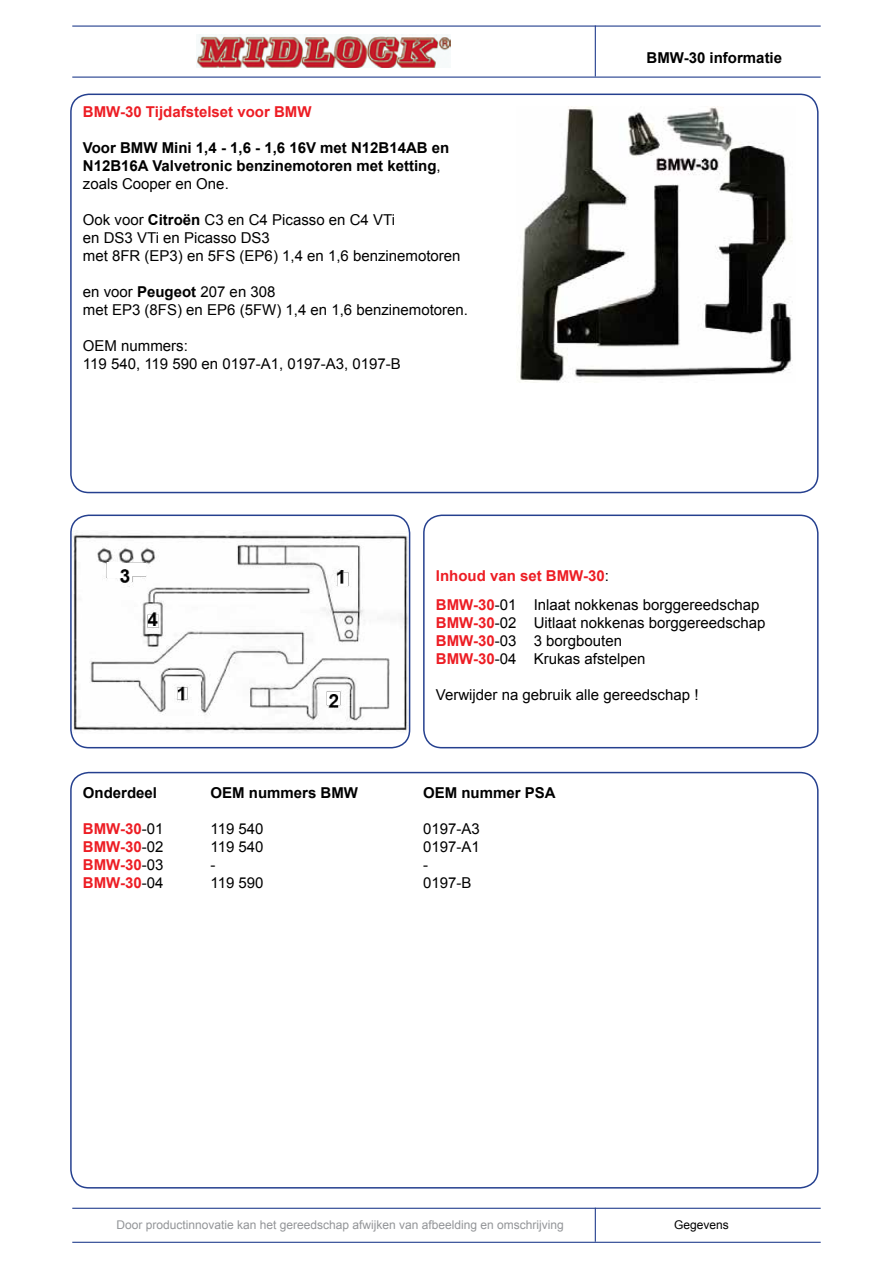
<style>
.page{position:relative;width:893px;height:1263px;background:#fff}
.page>*{position:absolute;margin:0;border:0;box-sizing:border-box;transform-origin:0 0}
.t1{font:15px/18px "Arial";color:#000}
.t2{font:700 15px/18px "Arial";color:#000}
.t3{font:700 15px "Arial";color:#ed1d24}
.t4{font:12px "Arial";color:#939598}
.t5{font:12px "Arial";color:#000}
.s1{font-weight:400}
.s2{font-weight:700}
.s3{font-weight:700;color:#ed1d24}
.s4{font-weight:400;color:#000}
</style>
<div class="page">
<img style="left:196px;top:35px;width:254px;height:32px">
<hr style="left:72px;top:26px;width:749px;height:1px;background:#25408f">
<hr style="left:72px;top:77px;width:749px;height:1px;background:#25408f">
<hr style="left:72px;top:1208px;width:749px;height:1px;background:#25408f">
<hr style="left:72px;top:1242px;width:749px;height:1px;background:#25408f">
<hr style="left:595px;top:1208px;width:1px;height:34px;background:#25408f">
<hr style="left:595px;top:26px;width:1px;height:51px;background:#25408f">
<div style="left:70px;top:94px;width:749px;height:399px;border:2px solid #25408f;border-radius:18px"></div>
<div style="left:423px;top:514px;width:396px;height:234px;border:2px solid #25408f;border-radius:18px"></div>
<div style="left:70px;top:772px;width:749px;height:416px;border:2px solid #25408f;border-radius:18px"></div>
<img style="left:73px;top:532px;width:334px;height:201px">
<div style="left:70px;top:514px;width:340px;height:234px;border:2px solid #25408f;border-radius:18px"></div>
<img style="left:517px;top:106px;width:276px;height:277px">
<p class="t3" style="left:83px;top:102px;width:230px">BMW-30 Tijdafstelset voor BMW</p>
<p class="t2" style="left:83px;top:139px;width:368px">Voor BMW Mini 1,4 - 1,6 - 1,6 16V met N12B14AB en<br>N12B16A Valvetronic benzinemotoren met ketting<span class="s1">, zoals Cooper en One.</span></p>
<p class="t1" style="left:83px;top:211px;width:379px">Ook voor <span class="s2">Citroën</span> C3 en C4 Picasso en C4 VTi<br>en DS3 VTi en Picasso DS3<br>met 8FR (EP3) en 5FS (EP6) 1,4 en 1,6 benzinemotoren</p>
<p class="t1" style="left:83px;top:283px;width:387px">en voor <span class="s2">Peugeot</span> 207 en 308<br>met EP3 (8FS) en EP6 (5FW) 1,4 en 1,6 benzinemotoren.</p>
<p class="t1" style="left:83px;top:337px;width:320px">OEM nummers:<br>119 540, 119 590 en 0197-A1, 0197-A3, 0197-B</p>
<p class="t2" style="left:647px;top:49px;width:137px">BMW-30 informatie</p>
<p class="t1" style="left:436px;top:561px;width:325px;line-height:28.8px"><span class="s3">Inhoud van set BMW-30</span>:<br><span class="s3">BMW-30</span>-01 Inlaat nokkenas borggereedschap</p>
<p class="t1" style="left:436px;top:613px;width:331px"><span class="s3">BMW-30</span>-02 Uitlaat nokkenas borggereedschap<br><span class="s3">BMW-30</span>-03 3 borgbouten<br><span class="s3">BMW-30</span>-04 Krukas afstelpen</p>
<p class="t1" style="left:436px;top:685px;width:264px">Verwijder na gebruik alle gereedschap !</p>
<p class="t2" style="left:83px;top:784px;width:76px">Onderdeel</p>
<p class="t2" style="left:210px;top:784px;width:149px">OEM nummers BMW</p>
<p class="t2" style="left:423px;top:784px;width:134px">OEM nummer PSA</p>
<p class="t3" style="left:83px;top:818px;width:82px">BMW-30<span class="s4">-01</span></p>
<p class="t1" style="left:210px;top:819px;width:55px">119 540</p>
<p class="t1" style="left:423px;top:819px;width:58px">0197-A3</p>
<p class="t3" style="left:83px;top:836px;width:82px">BMW-30<span class="s4">-02</span></p>
<p class="t1" style="left:210px;top:837px;width:55px">119 540</p>
<p class="t1" style="left:423px;top:837px;width:58px">0197-A1</p>
<p class="t3" style="left:83px;top:854px;width:82px">BMW-30<span class="s4">-03</span></p>
<p class="t1" style="left:210px;top:855px;width:6px">-</p>
<p class="t1" style="left:423px;top:855px;width:6px">-</p>
<p class="t3" style="left:83px;top:872px;width:82px">BMW-30<span class="s4">-04</span></p>
<p class="t1" style="left:210px;top:873px;width:55px">119 590</p>
<p class="t1" style="left:423px;top:873px;width:50px">0197-B</p>
<p class="t4" style="left:116px;top:1217px;width:449px">Door productinnovatie kan het gereedschap afwijken van afbeelding en omschrijving</p>
<p class="t5" style="left:674px;top:1217px;width:56px">Gegevens</p>
</div>
